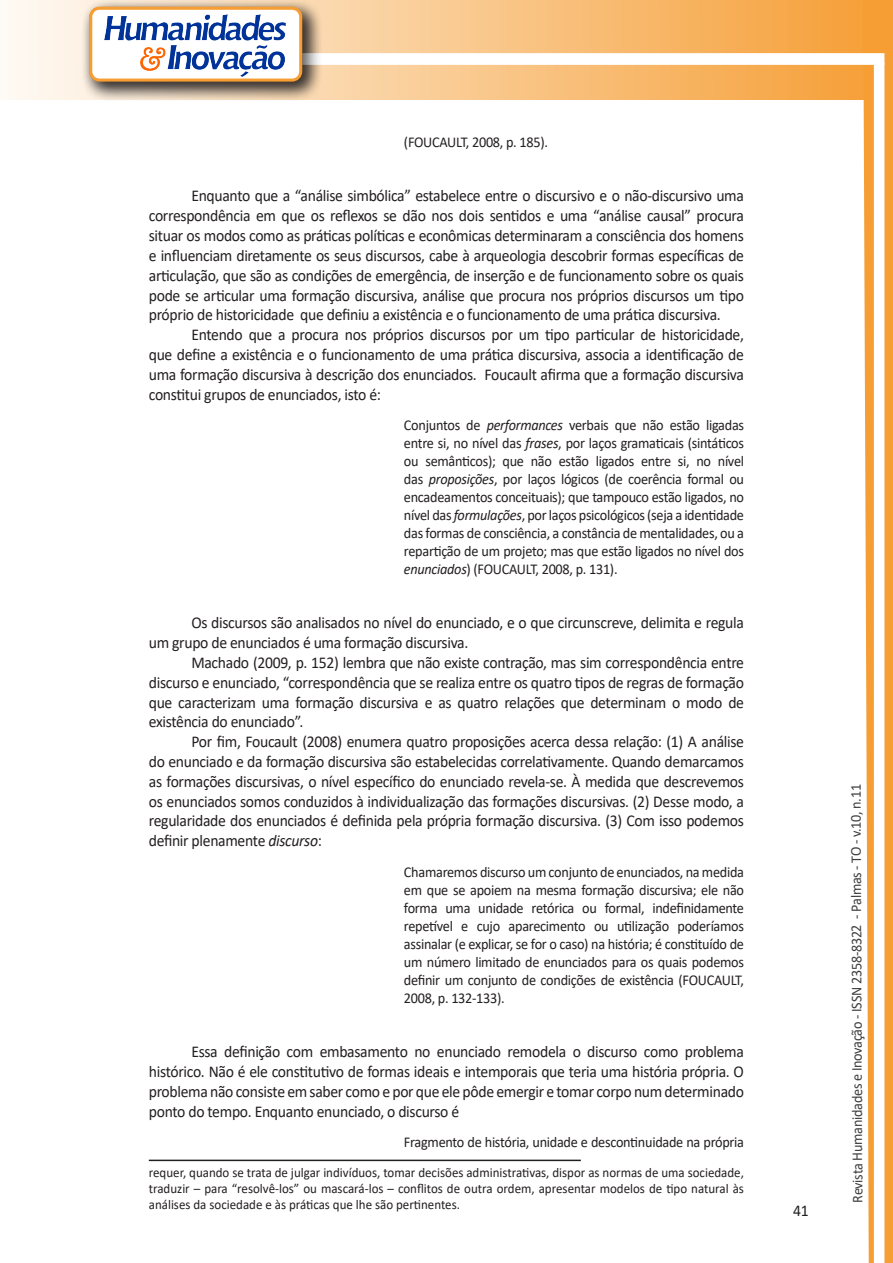
<style>
.page{position:relative;width:893px;height:1263px;background:#fff}
.page>*{position:absolute;margin:0;border:0;box-sizing:border-box;transform-origin:0 0}
.texto{font:16.5px/19.8px "Calibri";letter-spacing:-.02em;color:#231f20;text-align:justify;scale:.95 1}
.citacao{font:15px/18px "Calibri";letter-spacing:-.02em;color:#231f20;text-align:justify;scale:.95 1}
.t1{font:15px "Calibri";letter-spacing:-.025em;color:#3e3e3f;scale:.95 1}
.t2{font:13.5px/16.2px "Calibri";color:#231f20;text-align:justify;scale:.96 1}
.s1{font-style:italic}
</style>
<div class="page">
<svg style="left:5px;top:0;width:858px;height:100px"></svg>
<div style="left:302px;top:53px;width:582px;height:12px;background:#fff;border:2px solid #fff"></div>
<svg style="left:863px;top:0;width:30px;height:1263px"></svg>
<div style="left:81px;top:0;width:241px;height:102px;background:#231f20;opacity:.75"></div>
<div style="left:91px;top:8px;width:210px;height:72px;background:#fff;border-radius:9px"></div>
<img style="left:104px;top:14px;width:181px;height:62px">
<div style="left:89px;top:7px;width:213px;height:75px;border:3px solid #f69e34;border-radius:9px"></div>
<hr style="left:149px;top:1159px;width:432px;height:2px;background:#231f20">
<p class="citacao" style="left:404px;top:133px;width:153px">(FOUCAULT, 2008, p. 185).</p>
<p class="texto" style="left:149px;top:186px;width:628px;text-indent:43px">Enquanto que a “análise simbólica” estabelece entre o discursivo e o não-discursivo uma correspondência em que os reflexos se dão nos dois sentidos e uma “análise causal” procura situar os modos como as práticas políticas e econômicas determinaram a consciência dos homens e influenciam diretamente os seus discursos, cabe à arqueologia descobrir formas específicas de articulação, que são as condições de emergência, de inserção e de funcionamento sobre os quais pode se articular uma formação discursiva, análise que procura nos próprios discursos um tipo próprio de historicidade que definiu a existência e o funcionamento de uma prática discursiva.</p>
<p class="texto" style="left:149px;top:324px;width:628px;text-indent:43px">Entendo que a procura nos próprios discursos por um tipo particular de historicidade, que define a existência e o funcionamento de uma prática discursiva, associa a identificação de uma formação discursiva à descrição dos enunciados. Foucault afirma que a formação discursiva constitui grupos de enunciados, isto é:</p>
<p class="citacao" style="left:404px;top:416px;width:360px">Conjuntos de <span class="s1">performances</span> verbais que não estão ligadas entre si, no nível das <span class="s1">frases</span>, por laços gramaticais (sintáticos ou semânticos); que não estão ligados entre si, no nível das <span class="s1">proposições</span>, por laços lógicos (de coerência formal ou encadeamentos conceituais); que tampouco estão ligados, no nível das <span class="s1">formulações</span>, por laços psicológicos (seja a identidade das formas de consciência, a constância de mentalidades, ou a repartição de um projeto; mas que estão ligados no nível dos <span class="s1">enunciados</span>) (FOUCAULT, 2008, p. 131).</p>
<p class="texto" style="left:149px;top:613px;width:628px;text-indent:43px">Os discursos são analisados no nível do enunciado, e o que circunscreve, delimita e regula um grupo de enunciados é uma formação discursiva.</p>
<p class="texto" style="left:149px;top:652px;width:628px;text-indent:43px">Machado (2009, p. 152) lembra que não existe contração, mas sim correspondência entre discurso e enunciado, “correspondência que se realiza entre os quatro tipos de regras de formação que caracterizam uma formação discursiva e as quatro relações que determinam o modo de existência do enunciado”.</p>
<p class="texto" style="left:149px;top:731px;width:628px;text-indent:43px">Por fim, Foucault (2008) enumera quatro proposições acerca dessa relação: (1) A análise do enunciado e da formação discursiva são estabelecidas correlativamente. Quando demarcamos as formações discursivas, o nível específico do enunciado revela-se. À medida que descrevemos os enunciados somos conduzidos à individualização das formações discursivas. (2) Desse modo, a regularidade dos enunciados é definida pela própria formação discursiva. (3) Com isso podemos definir plenamente <span class="s1">discurso</span>:</p>
<p class="citacao" style="left:404px;top:863px;width:360px">Chamaremos discurso um conjunto de enunciados, na medida em que se apoiem na mesma formação discursiva; ele não forma uma unidade retórica ou formal, indefinidamente repetível e cujo aparecimento ou utilização poderíamos assinalar (e explicar, se for o caso) na história; é constituído de um número limitado de enunciados para os quais podemos definir um conjunto de condições de existência (FOUCAULT, 2008, p. 132-133).</p>
<p class="texto" style="left:149px;top:1041px;width:628px;text-indent:43px">Essa definição com embasamento no enunciado remodela o discurso como problema histórico. Não é ele constitutivo de formas ideais e intemporais que teria uma história própria. O problema não consiste em saber como e por que ele pôde emergir e tomar corpo num determinado ponto do tempo. Enquanto enunciado, o discurso é</p>
<p class="citacao" style="left:404px;top:1133px;width:359px">Fragmento de história, unidade e descontinuidade na própria</p>
<p class="t2" style="left:149px;top:1164px;width:621px">requer, quando se trata de julgar indivíduos, tomar decisões administrativas, dispor as normas de uma sociedade, traduzir – para “resolvê-los” ou mascará-los – conflitos de outra ordem, apresentar modelos de tipo natural às análises da sociedade e às práticas que lhe são pertinentes.</p>
<p class="texto" style="left:793px;top:1200px;width:18px">41</p>
<p class="t1" style="left:846px;top:1203px;width:442px;rotate:-90deg">Revista Humanidades e Inovação - ISSN 2358-8322 - Palmas - TO - v.10, n.11</p>
</div>
